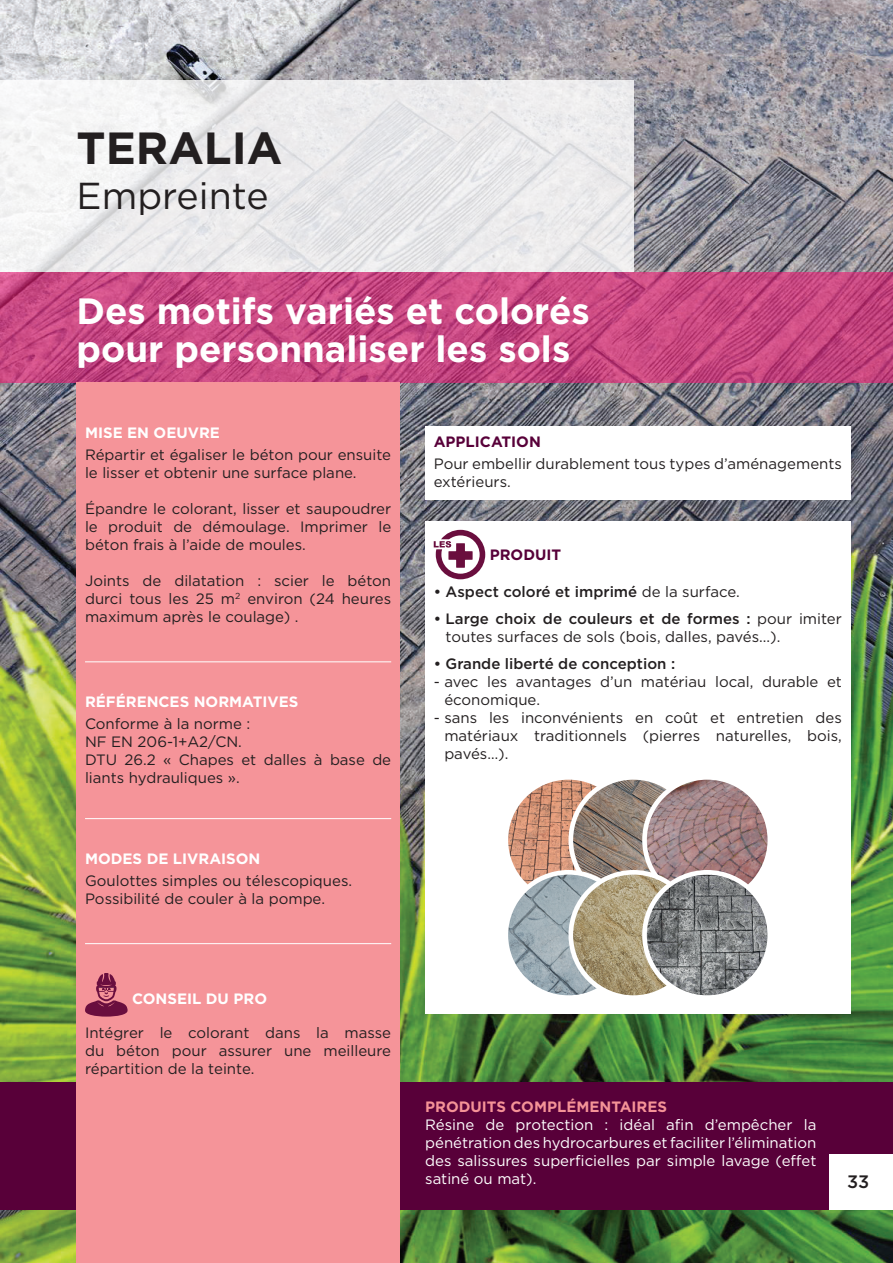
<style>
.page{position:relative;width:893px;height:1263px;background:#fff}
.page>*{position:absolute;margin:0;border:0;box-sizing:border-box;transform-origin:0 0}
.t1{font:700 45px "Gotham";color:#231f20}
.t2{font:37.5px "Gotham";color:#231f20}
.t3{font:700 36.6px/38.4px "Gotham";color:#fff}
.t4{font:500 18px "Gotham";color:#231f20}
.t5{font:15px/18px "Gotham";color:#231f20}
.t6{font:15px/18px "Gotham";color:#fff;text-align:justify}
.t7{font:500 15px "Gotham";color:#231f20}
.t8{font:700 15px "Gotham";color:#fff}
.t9{font:700 15px "Gotham";color:#f59397}
.t10{font:700 15px "Gotham";color:#580039}
.s1{font-weight:400}
.s2{font-weight:500}
</style>
<div class="page">
<img style="left:0;top:0;width:893px;height:1263px">
<div style="left:0;top:1082px;width:893px;height:128px;background:#580039"></div>
<div style="left:829px;top:1154px;width:64px;height:55px;background:#fff"></div>
<svg style="left:0;top:272px;width:893px;height:111px;background:#c6467f"></svg>
<svg style="left:0;top:81px;width:634px;height:191px;fill:#ececed"></svg>
<div style="left:425px;top:427px;width:425px;height:73px;background:#fff"></div>
<div style="left:425px;top:521px;width:425px;height:493px;background:#fff"></div>
<svg style="left:434px;top:530px;width:51px;height:49px"></svg>
<img style="left:506px;top:777px;width:125px;height:126px;border-radius:63px">
<div style="left:503px;top:775px;width:130px;height:130px;border:5px solid #fff;border-radius:50%"></div>
<img style="left:571px;top:777px;width:125px;height:126px;border-radius:63px">
<div style="left:568px;top:775px;width:130px;height:130px;border:5px solid #fff;border-radius:50%"></div>
<img style="left:644px;top:777px;width:126px;height:126px;border-radius:63px">
<div style="left:642px;top:775px;width:130px;height:130px;border:5px solid #fff;border-radius:50%"></div>
<img style="left:506px;top:872px;width:125px;height:126px;border-radius:63px">
<div style="left:503px;top:870px;width:130px;height:130px;border:5px solid #fff;border-radius:50%"></div>
<img style="left:571px;top:872px;width:125px;height:126px;border-radius:63px">
<div style="left:568px;top:870px;width:130px;height:130px;border:5px solid #fff;border-radius:50%"></div>
<img style="left:644px;top:872px;width:126px;height:126px;border-radius:63px">
<div style="left:642px;top:870px;width:130px;height:130px;border:5px solid #fff;border-radius:50%"></div>
<div style="left:77px;top:383px;width:323px;height:880px;background:#f59499"></div>
<hr style="left:85px;top:661px;width:306px;height:1px;background:#fff">
<hr style="left:85px;top:818px;width:306px;height:1px;background:#fff">
<hr style="left:85px;top:943px;width:306px;height:1px;background:#fff">
<svg style="left:85px;top:973px;width:43px;height:43px"></svg>
<h1 class="t1" style="left:77px;top:118px;width:207px">TERALIA</h1>
<h2 class="t2" style="left:77px;top:172px;width:193px">Empreinte</h2>
<h3 class="t3" style="left:77px;top:291px;width:515px">Des motifs variés et colorés pour personnaliser les sols</h3>
<p class="t8" style="left:85px;top:422px;width:136px">MISE EN OEUVRE</p>
<p class="t5" style="left:85px;top:445px;width:308px">Répartir et égaliser le béton pour ensuite le lisser et obtenir une surface plane.</p>
<p class="t5" style="left:85px;top:499px;width:308px;text-align:justify">Épandre le colorant, lisser et saupoudrer le produit de démoulage. Imprimer le béton frais à l’aide de moules.</p>
<p class="t5" style="left:85px;top:571px;width:308px;text-align:justify">Joints de dilatation : scier le béton durci tous les 25 m<sup>2</sup> environ (24 heures maximum après le coulage) .</p>
<p class="t8" style="left:85px;top:691px;width:215px">RÉFÉRENCES NORMATIVES</p>
<p class="t5" style="left:85px;top:714px;width:308px">Conforme à la norme :<br>NF EN 206-1+A2/CN.<br>DTU 26.2 « Chapes et dalles à base de liants hydrauliques ».</p>
<p class="t8" style="left:85px;top:848px;width:177px">MODES DE LIVRAISON</p>
<p class="t5" style="left:85px;top:871px;width:269px">Goulottes simples ou télescopiques.<br>Possibilité de couler à la pompe.</p>
<p class="t8" style="left:132px;top:989px;width:137px">CONSEIL DU PRO</p>
<p class="t5" style="left:85px;top:1024px;width:308px;text-align:justify">Intégrer le colorant dans la masse du béton pour assurer une meilleure répartition de la teinte.</p>
<p class="t10" style="left:434px;top:432px;width:109px">APPLICATION</p>
<p class="t5" style="left:434px;top:455px;width:410px">Pour embellir durablement tous types d’aménagements extérieurs.</p>
<p class="t10" style="left:490px;top:544px;width:73px">PRODUIT</p>
<p class="t7" style="left:434px;top:582px;width:307px">• Aspect coloré et imprimé <span class="s1">de la surface.</span></p>
<p class="t5" style="left:446px;top:610px;width:398px;text-indent:-12px"><span class="s2">• Large choix de couleurs et de formes :</span> pour imiter toutes surfaces de sols (bois, dalles, pavés...).</p>
<p class="t7" style="left:434px;top:654px;width:243px">• Grande liberté de conception :</p>
<p class="t5" style="left:444px;top:673px;width:399px;text-indent:-11px">- avec les avantages d’un matériau local, durable et économique.</p>
<p class="t5" style="left:444px;top:709px;width:399px;text-align:justify;text-indent:-11px">- sans les inconvénients en coût et entretien des matériaux traditionnels (pierres naturelles, bois, pavés…).</p>
<p class="t9" style="left:425px;top:1097px;width:243px">PRODUITS COMPLÉMENTAIRES</p>
<p class="t6" style="left:425px;top:1115px;width:393px">Résine de protection : idéal afin d’empêcher la pénétration des hydrocarbures et faciliter l’élimination des salissures superficielles par simple lavage (effet satiné ou mat).</p>
<p class="t4" style="left:847px;top:1169px;width:24px">33</p>
</div>
